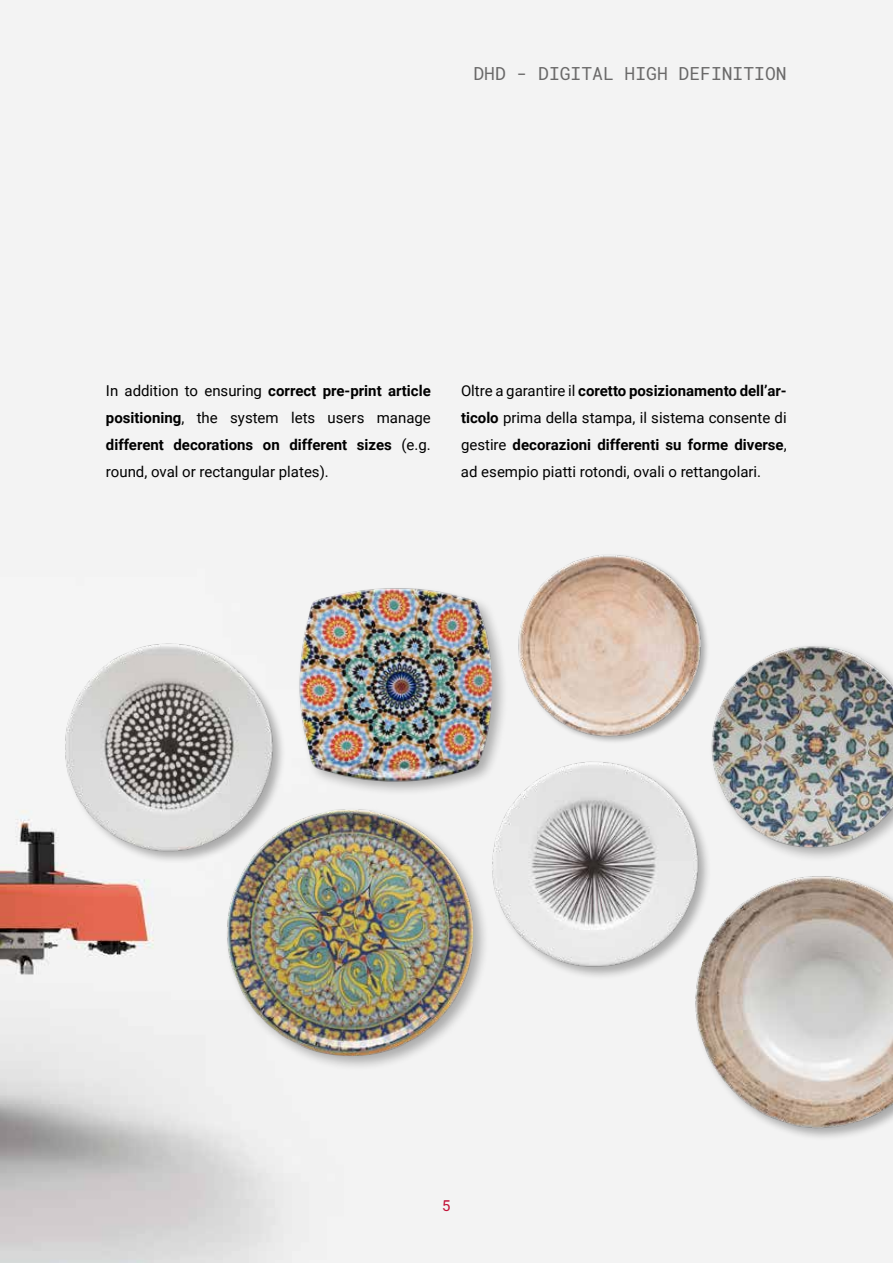
<style>
.page{position:relative;width:893px;height:1263px;background:#fff}
.page>*{position:absolute;margin:0;border:0;box-sizing:border-box;transform-origin:0 0}
.t1{font:18px "Roboto Mono";color:#706f6f}
.t2{font:15px/27px "Roboto";color:#000;text-align:justify}
.t3{font:15px "Roboto Mono";color:#cc123a}
.s1{font-weight:700}
</style>
<div class="page">
<img style="left:0;top:0;width:893px;height:1263px">
<img style="left:281px;top:571px;width:226px;height:226px">
<div style="left:65px;top:643px;width:221px;height:221px;background:#000;opacity:.3"></div>
<img style="left:58px;top:639px;width:223px;height:218px">
<div style="left:491px;top:760px;width:220px;height:219px;background:#000;opacity:.3"></div>
<img style="left:485px;top:757px;width:194px;height:213px">
<img style="left:674px;top:857px;width:219px;height:292px">
<div style="left:518px;top:553px;width:192px;height:192px;background:#000;opacity:.3"></div>
<img style="left:509px;top:540px;width:199px;height:198px">
<img style="left:679px;top:632px;width:214px;height:243px">
<img style="left:196px;top:801px;width:289px;height:281px">
<p class="t1" style="left:473px;top:61px;width:315px">DHD - DIGITAL HIGH DEFINITION</p>
<p class="t2" style="left:106px;top:376px;width:326px">In addition to ensuring <span class="s1">correct pre-print article positioning</span>, the system lets users manage <span class="s1">different decorations on different sizes</span> (e.g. round, oval or rectangular plates).</p>
<p class="t2" style="left:461px;top:376px;width:327px">Oltre a garantire il <span class="s1">coretto posizionamento dell’ar&shy;ticolo</span> prima della stampa, il sistema consente di gestire <span class="s1">decorazioni differenti su forme diverse</span>, ad esempio piatti rotondi, ovali o rettangolari.</p>
<p class="t3" style="left:442px;top:1195px;width:10px">5</p>
</div>
